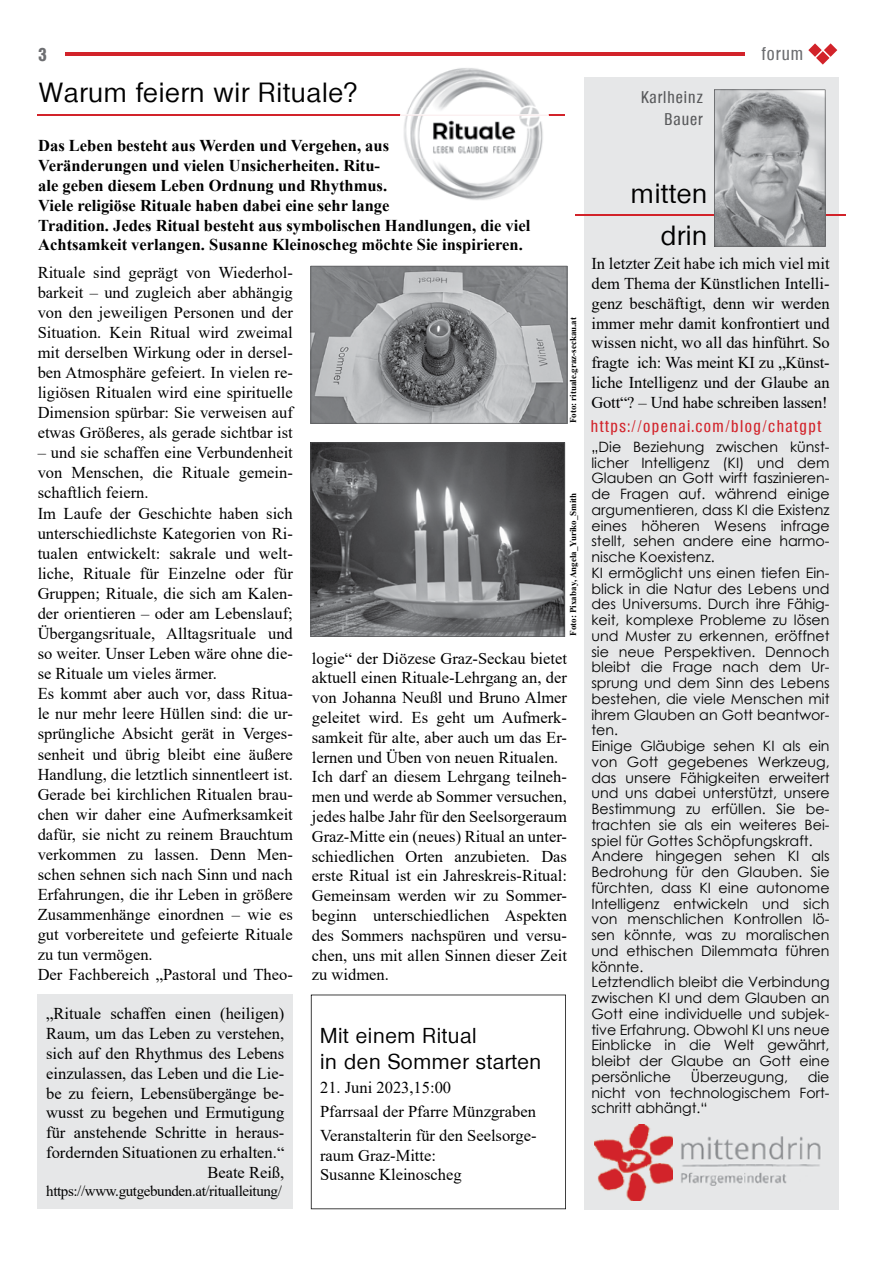
<style>
.page{position:relative;width:893px;height:1263px;background:#fff}
.page>*{position:absolute;margin:0;border:0;box-sizing:border-box;transform-origin:0 0}
.t1{font:500 27px/41.7px "Olympia";letter-spacing:.03em;color:#000;text-align:right}
.t2{font:500 21px/25.2px "Olympia";letter-spacing:.03em;color:#000}
.t3{font:500 condensed 18px "Olympia";letter-spacing:.06em;color:#6d6e71}
.t4{font:700 condensed 18px "Olympia";color:#6d6e71}
.t5{font:16.5px/20.1px "Times New Roman";color:#000}
.t6{font:700 16.5px/19.8px "Times New Roman";color:#000}
.t7{font:500 condensed 16.5px "Olympia";letter-spacing:.09em;color:#d2232a}
.t8{font:500 condensed 16.5px/21.5px "Olympia";letter-spacing:.06em;color:#58595b;text-align:right}
.t9{font:15px "Times New Roman";letter-spacing:-.025em;color:#000}
.t10{font:14.25px/15.8px "Century Gothic";color:#000}
.t11{font:700 9px "Times New Roman";color:#000}
</style>
<div class="page">
<hr style="left:65px;top:53px;width:736px;height:3px;background:#d2232a">
<svg style="left:808px;top:43px;width:29px;height:22px"></svg>
<svg style="left:311px;top:994px;width:255px;height:215px"></svg>
<div style="left:584px;top:77px;width:254px;height:1132px;background:#e6e7e8"></div>
<hr style="left:575px;top:214px;width:271px;height:2px;background:#d2232a">
<svg style="left:714px;top:89px;width:112px;height:158px;background:#a3a5a7"></svg>
<img style="left:595px;top:1125px;width:78px;height:75px">
<img style="left:681px;top:1136px;width:140px;height:50px">
<div style="left:746px;top:40px;width:57px;height:23px;background:#fff"></div>
<div style="left:38px;top:994px;width:255px;height:215px;background:#e6e7e8"></div>
<hr style="left:38px;top:114px;width:527px;height:2px;background:#d2232a">
<img style="left:409px;top:68px;width:127px;height:40px">
<img style="left:404px;top:108px;width:139px;height:51px">
<img style="left:410px;top:159px;width:128px;height:41px">
<img style="left:400px;top:114px;width:149px;height:2px">
<svg style="left:310px;top:266px;width:257px;height:158px;background:#949698"></svg>
<svg style="left:310px;top:442px;width:255px;height:195px;background:#626365"></svg>
<p class="t4" style="left:38px;top:44px;width:10px">3</p>
<h1 class="t1" style="left:39px;top:72px;width:319px">Warum feiern wir Rituale?</h1>
<p class="t6" style="left:38px;top:136px;width:494px">Das Leben besteht aus Werden und Vergehen, aus<br>Veränderungen und vielen Unsicherheiten. Ritu-<br>ale geben diesem Leben Ordnung und Rhythmus.<br>Viele religiöse Rituale haben dabei eine sehr lange<br>Tradition. Jedes Ritual besteht aus symbolischen Handlungen, die viel Achtsamkeit verlangen. Susanne Kleinoscheg möchte Sie inspirieren.</p>
<p class="t5" style="left:38px;top:261px;width:257px;text-align:justify">Rituale sind geprägt von Wiederhol&shy;barkeit – und zugleich aber abhängig von den jeweiligen Personen und der Situation. Kein Ritual wird zweimal mit derselben Wirkung oder in dersel&shy;ben Atmosphäre gefeiert. In vielen re&shy;ligiösen Ritualen wird eine spirituelle Dimension spürbar: Sie verweisen auf etwas Größeres, als gerade sichtbar ist</p>
<p class="t5" style="left:38px;top:442px;width:257px">– und sie schaffen eine Verbundenheit von Menschen, die Rituale gemein&shy;schaftlich feiern.<br>Im Laufe der Geschichte haben sich unterschiedlichste Kategorien von Ri&shy;tualen entwickelt: sakrale und welt&shy;liche, Rituale für Einzelne oder für Gruppen; Rituale, die sich am Kalen&shy;der orientieren – oder am Lebenslauf; Übergangsrituale, Alltagsrituale und so weiter. Unser Leben wäre ohne die&shy;se Rituale um vieles ärmer.<br>Es kommt aber auch vor, dass Ritua&shy;le nur mehr leere Hüllen sind: die ur&shy;sprüngliche Absicht gerät in Verges&shy;senheit und übrig bleibt eine äußere Handlung, die letztlich sinnentleert ist.<br>Gerade bei kirchlichen Ritualen brau&shy;chen wir daher eine Aufmerksamkeit dafür, sie nicht zu reinem Brauchtum verkommen zu lassen. Denn Men&shy;schen sehnen sich nach Sinn und nach Erfahrungen, die ihr Leben in größere Zusammenhänge einordnen – wie es gut vorbereitete und gefeierte Rituale zu tun vermögen.<br>Der Fachbereich „Pastoral und Theo-</p>
<p class="t5" style="left:46px;top:1003px;width:240px;text-align:right">„Rituale schaffen einen (heiligen)<br>Raum, um das Leben zu verstehen, sich auf den Rhythmus des Lebens einzulassen, das Leben und die Lie&shy;be zu feiern, Lebensübergänge be&shy;wusst zu begehen und Ermutigung für anstehende Schritte in heraus&shy;fordernden Situationen zu erhalten.“<br>Beate Reiß,</p>
<p class="t9" style="left:46px;top:1180px;width:237px">https://www.gutgebunden.at/ritualleitung/</p>
<p class="t11" style="left:567px;top:423px;width:108px;rotate:-90deg">Foto: rituale.graz-seckau.at</p>
<p class="t11" style="left:567px;top:636px;width:144px;rotate:-90deg">Foto: Pixabay, Angela_Yuriko_Smith</p>
<p class="t5" style="left:312px;top:648px;width:257px">logie“ der Diözese Graz-Seckau bietet aktuell einen Rituale-Lehrgang an, der von Johanna Neußl und Bruno Almer geleitet wird. Es geht um Aufmerk&shy;samkeit für alte, aber auch um das Er&shy;lernen und Üben von neuen Ritualen.<br>Ich darf an diesem Lehrgang teilneh&shy;men und werde ab Sommer versuchen, jedes halbe Jahr für den Seelsorgeraum Graz-Mitte ein (neues) Ritual an unter&shy;schiedlichen Orten anzubieten. Das erste Ritual ist ein Jahreskreis-Ritual:<br>Gemeinsam werden wir zu Sommer&shy;beginn unterschiedlichen Aspekten des Sommers nachspüren und versu&shy;chen, uns mit allen Sinnen dieser Zeit zu widmen.</p>
<p class="t2" style="left:320px;top:1023px;width:223px">Mit einem Ritual<br>in den Sommer starten</p>
<p class="t5" style="left:320px;top:1074px;width:218px;line-height:24px">21. Juni 2023,15:00<br>Pfarrsaal der Pfarre Münzgraben<br>Veranstalterin für den Seelsorge-</p>
<p class="t5" style="left:320px;top:1144px;width:143px">raum Graz-Mitte:<br>Susanne Kleinoscheg</p>
<p class="t8" style="left:641px;top:87px;width:63px">Karlheinz<br>Bauer</p>
<p class="t3" style="left:762px;top:43px;width:43px">forum</p>
<h1 class="t1" style="left:631px;top:173px;width:78px">mitten drin</h1>
<p class="t5" style="left:591px;top:253px;width:240px;text-align:justify">In letzter Zeit habe ich mich viel mit dem Thema der Künstlichen Intelli&shy;genz beschäftigt, denn wir werden immer mehr damit konfrontiert und wissen nicht, wo all das hinführt. So fragte ich: Was meint KI zu „Künst&shy;liche Intelligenz und der Glaube an Gott“? – Und habe schreiben lassen!</p>
<p class="t7" style="left:591px;top:416px;width:232px">https://openai.com/blog/chatgpt</p>
<p class="t10" style="left:591px;top:439px;width:240px">„Die Beziehung zwischen künst&shy;licher Intelligenz (KI) und dem<br>Glauben an Gott wirft faszinieren&shy;de Fragen auf. während einige argumentieren, dass KI die Existenz eines höheren Wesens infrage stellt, sehen andere eine harmo&shy;nische Koexistenz.<br>KI ermöglicht uns einen tiefen Ein&shy;blick in die Natur des Lebens und des Universums. Durch ihre Fähig&shy;keit, komplexe Probleme zu lösen und Muster zu erkennen, eröffnet sie neue Perspektiven. Dennoch bleibt die Frage nach dem Ur&shy;sprung und dem Sinn des Lebens bestehen, die viele Menschen mit ihrem Glauben an Gott beantwor&shy;ten.<br>Einige Gläubige sehen KI als ein von Gott gegebenes Werkzeug, das unsere Fähigkeiten erweitert und uns dabei unterstützt, unsere<br>Bestimmung zu erfüllen. Sie be&shy;trachten sie als ein weiteres Bei&shy;spiel für Gottes Schöpfungskraft.<br>Andere hingegen sehen KI als<br>Bedrohung für den Glauben. Sie fürchten, dass KI eine autonome<br>Intelligenz entwickeln und sich von menschlichen Kontrollen lö&shy;sen könnte, was zu moralischen und ethischen Dilemmata führen könnte.<br>Letztendlich bleibt die Verbindung zwischen KI und dem Glauben an<br>Gott eine individuelle und subjek&shy;tive Erfahrung. Obwohl KI uns neue<br>Einblicke in die Welt gewährt, bleibt der Glaube an Gott eine persönliche</p>
<p class="t10" style="left:691px;top:1068px;width:99px">Überzeugung,</p>
<p class="t10" style="left:591px;top:1068px;width:240px;text-align:justify;text-indent:216px">die nicht von technologischem Fort&shy;schritt abhängt.“</p>
</div>
